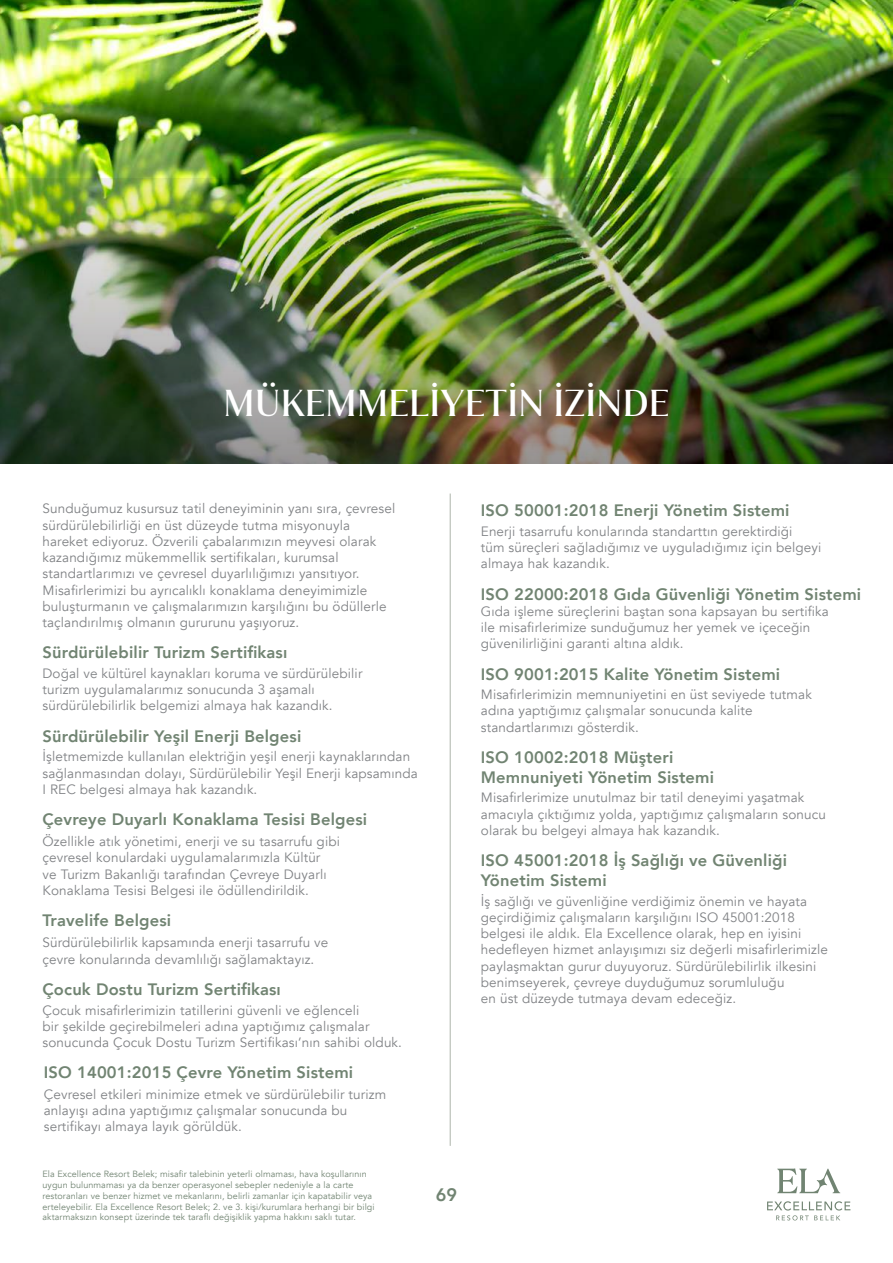
<style>
.page{position:relative;width:893px;height:1263px;background:#fff}
.page>*{position:absolute;margin:0;border:0;box-sizing:border-box;transform-origin:0 0}
.t1{font:500 36px "Jazmin";letter-spacing:.01em;color:#fff}
.t2{font:800 18px "Avenir";color:#718472}
.t3{font:800 16.5px/19.8px "Avenir";letter-spacing:.01em;color:#718472}
.t4{font:13.5px/16.2px "Avenir";letter-spacing:.01em;color:#808285}
.t5{font:9px/10.8px "Avenir";letter-spacing:.01em;color:#718472}
</style>
<div class="page">
<img style="left:0;top:0;width:893px;height:179px">
<img style="left:0;top:179px;width:893px;height:284px">
<hr style="left:450px;top:493px;width:1px;height:653px;background:#aeb5ab">
<svg style="left:777px;top:1168px;width:63px;height:25px"></svg>
<svg style="left:767px;top:1201px;width:83px;height:19px"></svg>
<h1 class="t1" style="left:224px;top:381px;width:447px">MÜKEMMELİYETİN İZİNDE</h1>
<p class="t4" style="left:43px;top:501px;width:354px">Sunduğumuz kusursuz tatil deneyiminin yanı sıra, çevresel sürdürülebilirliği en üst düzeyde tutma misyonuyla hareket ediyoruz. Özverili çabalarımızın meyvesi olarak kazandığımız mükemmellik sertifikaları, kurumsal standartlarımızı ve çevresel duyarlılığımızı yansıtıyor.<br>Misafirlerimizi bu ayrıcalıklı konaklama deneyimimizle buluşturmanın ve çalışmalarımızın karşılığını bu ödüllerle taçlandırılmış olmanın gururunu yaşıyoruz.</p>
<p class="t3" style="left:43px;top:643px;width:246px">Sürdürülebilir Turizm Sertifikası</p>
<p class="t4" style="left:43px;top:665px;width:321px">Doğal ve kültürel kaynakları koruma ve sürdürülebilir turizm uygulamalarımız sonucunda 3 aşamalı sürdürülebilirlik belgemizi almaya hak kazandık.</p>
<p class="t3" style="left:43px;top:726px;width:260px">Sürdürülebilir Yeşil Enerji Belgesi</p>
<p class="t4" style="left:43px;top:749px;width:377px">İşletmemizde kullanılan elektriğin yeşil enerji kaynaklarından sağlanmasından dolayı, Sürdürülebilir Yeşil Enerji kapsamında<br>I REC belgesi almaya hak kazandık.</p>
<p class="t4" style="left:43px;top:834px;width:299px">Özellikle atık yönetimi, enerji ve su tasarrufu gibi çevresel konulardaki uygulamalarımızla Kültür<br>ve Turizm Bakanlığı tarafından Çevreye Duyarlı Konaklama Tesisi Belgesi ile ödüllendirildik.</p>
<p class="t3" style="left:43px;top:810px;width:326px">Çevreye Duyarlı Konaklama Tesisi Belgesi</p>
<p class="t3" style="left:43px;top:911px;width:130px">Travelife Belgesi</p>
<p class="t4" style="left:43px;top:935px;width:287px">Sürdürülebilirlik kapsamında enerji tasarrufu ve çevre konularında devamlılığı sağlamaktayız.</p>
<p class="t3" style="left:43px;top:979px;width:240px">Çocuk Dostu Turizm Sertifikası</p>
<p class="t4" style="left:43px;top:1002px;width:361px">Çocuk misafirlerimizin tatillerini güvenli ve eğlenceli<br>bir şekilde geçirebilmeleri adına yaptığımız çalışmalar sonucunda Çocuk Dostu Turizm Sertifikası’nın sahibi olduk.</p>
<p class="t3" style="left:44px;top:1062px;width:311px">ISO 14001:2015 Çevre Yönetim Sistemi</p>
<p class="t4" style="left:44px;top:1086px;width:344px">Çevresel etkileri minimize etmek ve sürdürülebilir turizm anlayışı adına yaptığımız çalışmalar sonucunda bu sertifikayı almaya layık görüldük.</p>
<p class="t5" style="left:43px;top:1169px;width:334px">Ela Excellence Resort Belek; misafir talebinin yeterli olmaması, hava koşullarının uygun bulunmaması ya da benzer operasyonel sebepler nedeniyle a la carte restoranları ve benzer hizmet ve mekanlarını, belirli zamanlar için kapatabilir veya erteleyebilir. Ela Excellence Resort Belek; 2. ve 3. kişi/kurumlara herhangi bir bilgi aktarmaksızın konsept üzerinde tek taraflı değişiklik yapma hakkını saklı tutar.</p>
<h2 class="t2" style="left:436px;top:1181px;width:23px">69</h2>
<p class="t3" style="left:481px;top:501px;width:310px">ISO 50001:2018 Enerji Yönetim Sistemi</p>
<p class="t4" style="left:481px;top:523px;width:342px">Enerji tasarrufu konularında standarttın gerektirdiği<br>tüm süreçleri sağladığımız ve uyguladığımız için belgeyi almaya hak kazandık.</p>
<p class="t4" style="left:481px;top:603px;width:350px">Gıda işleme süreçlerini baştan sona kapsayan bu sertifika ile misafirlerimize sunduğumuz her yemek ve içeceğin güvenilirliğini garanti altına aldık.</p>
<p class="t4" style="left:481px;top:687px;width:332px">Misafirlerimizin memnuniyetini en üst seviyede tutmak adına yaptığımız çalışmalar sonucunda kalite standartlarımızı gösterdik.</p>
<p class="t3" style="left:481px;top:584px;width:382px">ISO 22000:2018 Gıda Güvenliği Yönetim Sistemi</p>
<p class="t3" style="left:481px;top:664px;width:301px">ISO 9001:2015 Kalite Yönetim Sistemi</p>
<p class="t3" style="left:481px;top:747px;width:235px">ISO 10002:2018 Müşteri<br>Memnuniyeti Yönetim Sistemi</p>
<p class="t4" style="left:481px;top:790px;width:347px">Misafirlerimize unutulmaz bir tatil deneyimi yaşatmak amacıyla çıktığımız yolda, yaptığımız çalışmaların sonucu olarak bu belgeyi almaya hak kazandık.</p>
<p class="t3" style="left:481px;top:851px;width:308px">ISO 45001:2018 İş Sağlığı ve Güvenliği<br>Yönetim Sistemi</p>
<p class="t4" style="left:481px;top:893px;width:348px">İş sağlığı ve güvenliğine verdiğimiz önemin ve hayata geçirdiğimiz çalışmaların karşılığını ISO 45001:2018 belgesi ile aldık. Ela Excellence olarak, hep en iyisini hedefleyen hizmet anlayışımızı siz değerli misafirlerimizle paylaşmaktan gurur duyuyoruz. Sürdürülebilirlik ilkesini benimseyerek, çevreye duyduğumuz sorumluluğu<br>en üst düzeyde tutmaya devam edeceğiz.</p>
</div>
